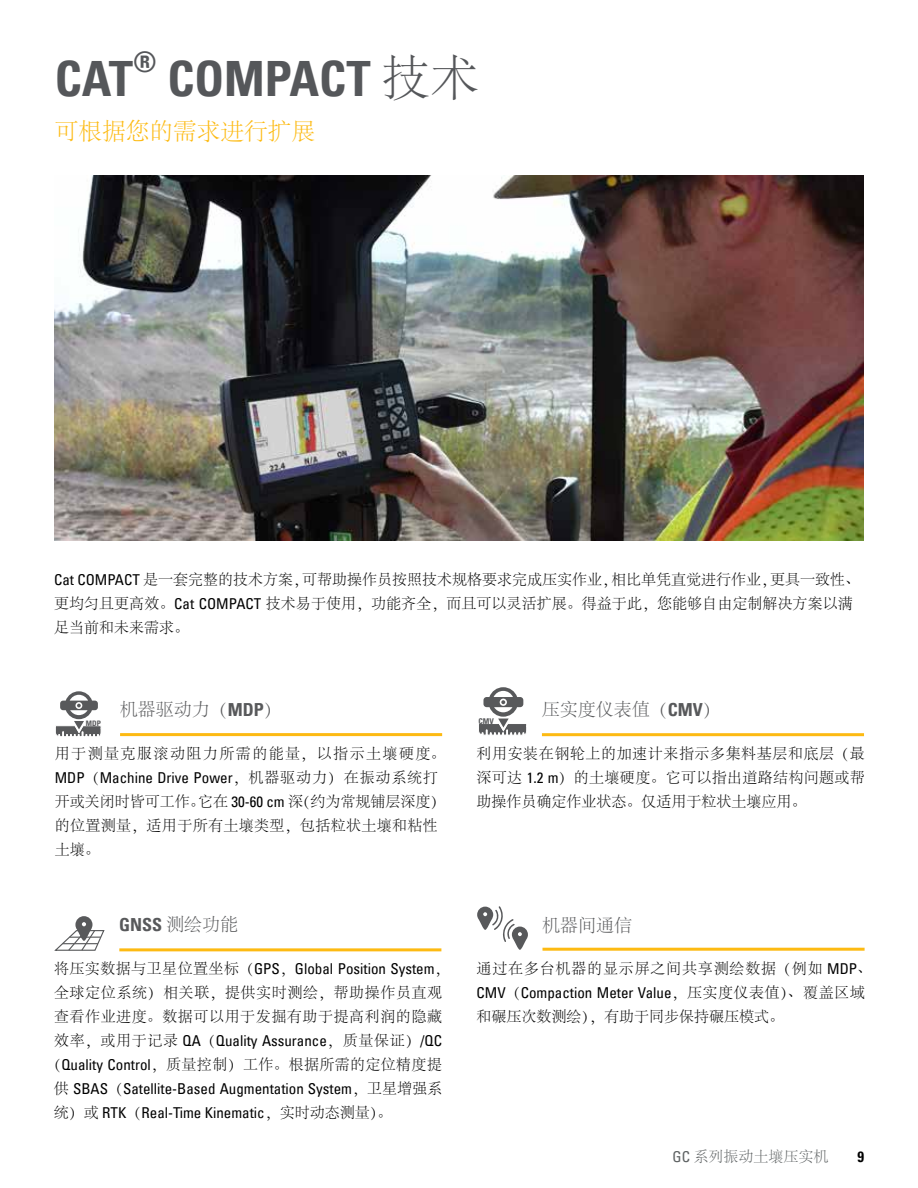
<style>
.page{position:relative;width:918px;height:1188px;background:#fff}
.page>*{position:absolute;margin:0;border:0;box-sizing:border-box;transform-origin:0 0}
.t1{font:700 condensed 48.75px "Univers LT";color:#55575a}
.t2{font:700 condensed 28.35px "Univers LT";color:#55575a}
.t3{font:300 23.7px "Adobe Song Std";color:#fdba12}
.t4{font:300 18px "Adobe Song Std";color:#58595b}
.t5{font:700 condensed 18px "Univers LT";color:#58595b}
.t6{font:condensed 15px/24px "Univers LT";color:#000}
.t7{font:300 15px/24px "Adobe Song Std";letter-spacing:.005em;color:#000;text-align:justify}
.t8{font:300 15px/24px "Adobe Song Std";letter-spacing:.025em;color:#000}
.t9{font:300 15px/24px "Adobe Song Std";letter-spacing:.04em;color:#000}
.t10{font:300 15px "Adobe Song Std";letter-spacing:.055em;color:#000}
.t11{font:300 15px "Adobe Song Std";letter-spacing:.1em;color:#000}
.t12{font:300 15px "Adobe Song Std";color:#5e6263}
.t13{font:700 condensed 15px "Univers LT";color:#000}
.t14{font:700 condensed 7.95px "Univers";color:#58595b}
.t15{font:700 condensed 7.5px "Univers";color:#58595b}
.s1{font-family:"Adobe Song Std";font-weight:300;font-stretch:normal}
.s2{font-family:"Univers LT";font-weight:400;font-stretch:condensed}
.s3{font-family:"Univers LT";font-weight:700;font-stretch:condensed}
</style>
<div class="page">
<img style="left:54px;top:176px;width:809px;height:365px">
<svg style="left:55px;top:691px;width:46px;height:46px"></svg>
<hr style="left:120px;top:733px;width:322px;height:3px;background:#fdba12">
<svg style="left:54px;top:916px;width:51px;height:35px"></svg>
<hr style="left:70px;top:937px;width:31px;height:1px;background:#58595b">
<hr style="left:63px;top:943px;width:35px;height:1px;background:#58595b">
<hr style="left:119px;top:948px;width:322px;height:3px;background:#fdba12">
<svg style="left:479px;top:687px;width:48px;height:48px"></svg>
<hr style="left:542px;top:733px;width:322px;height:3px;background:#fdba12">
<svg style="left:477px;top:906px;width:51px;height:44px"></svg>
<hr style="left:543px;top:948px;width:322px;height:3px;background:#fdba12">
<h1 class="t1" style="left:55px;top:49px;width:80px">CAT</h1>
<h2 class="t2" style="left:133px;top:45px;width:25px">®</h2>
<h1 class="t1" style="left:167px;top:49px;width:313px">COMPACT <span class="s1">技术</span></h1>
<h3 class="t3" style="left:55px;top:118px;width:262px">可根据您的需求进行扩展</h3>
<p class="t7" style="left:54px;top:568px;width:808px;text-align:left"><span class="s2">Cat COMPACT</span> 是一套完整的技术方案，可帮助操作员按照技术规格要求完成压实作业，相比单凭直觉进行作业，更具一致性、更均匀且更高效。<span class="s2">Cat COMPACT</span> 技术易于使用，功能齐全，而且可以灵活扩展。得益于此，您能够自由定制解决方案以满足当前和未来需求。</p>
<p class="t4" style="left:120px;top:700px;width:163px">机器驱动力（<span class="s3">MDP</span>）</p>
<p class="t11" style="left:55px;top:745px;width:392px">用于测量克服滚动阻力所需的能量，以指示土壤硬度。</p>
<p class="t6" style="left:55px;top:765px;width:385px">MDP<span class="s1">（</span>Machine Drive Power<span class="s1">，机器驱动力）在振动系统打</span></p>
<p class="t8" style="left:55px;top:790px;width:392px">开或关闭时皆可工作。它在 <span class="s2">30-60 cm</span> 深（约为常规铺层深度）的位置测量，适用于所有土壤类型，包括粒状土壤和粘性土壤。</p>
<p class="t15" style="left:86px;top:719px;width:17px">MDP</p>
<p class="t5" style="left:119px;top:914px;width:121px">GNSS <span class="s1">测绘功能</span></p>
<p class="t6" style="left:54px;top:957px;width:397px"><span class="s1">将压实数据与卫星位置坐标（</span>GPS<span class="s1">，</span>Global Position System<span class="s1">，</span></p>
<p class="t9" style="left:54px;top:981px;width:390px">全球定位系统）相关联，提供实时测绘，帮助操作员直观查看作业进度。数据可以用于发掘有助于提高利润的隐藏</p>
<p class="t6" style="left:54px;top:1029px;width:390px"><span class="s1">效率，或用于记录</span> QA<span class="s1">（</span>Quality Assurance<span class="s1">，质量保证）</span>/QC</p>
<p class="t8" style="left:46px;top:1053px;width:397px">（<span class="s2">Quality Control</span>，质量控制）工作。根据所需的定位精度提</p>
<p class="t6" style="left:54px;top:1077px;width:390px"><span class="s1">供</span> SBAS<span class="s1">（</span>Satellite-Based Augmentation System<span class="s1">，卫星增强系统）或</span> RTK<span class="s1">（</span>Real-Time Kinematic<span class="s1">，实时动态测量）。</span></p>
<p class="t4" style="left:542px;top:699px;width:181px">压实度仪表值（<span class="s3">CMV</span>）</p>
<p class="t7" style="left:477px;top:742px;width:390px">利用安装在钢轮上的加速计来指示多集料基层和底层（最深可达 <span class="s2">1.2 m</span>）的土壤硬度。它可以指出道路结构问题或帮助操作员确定作业状态。仅适用于粒状土壤应用。</p>
<p class="t14" style="left:479px;top:716px;width:17px">CMV</p>
<p class="t4" style="left:542px;top:916px;width:91px">机器间通信</p>
<p class="t10" style="left:477px;top:960px;width:397px">通过在多台机器的显示屏之间共享测绘数据（例如 <span class="s2">MDP</span>、</p>
<p class="t6" style="left:477px;top:980px;width:390px">CMV<span class="s1">（</span>Compaction Meter Value<span class="s1">，压实度仪表值）、覆盖区域</span></p>
<p class="t7" style="left:477px;top:1005px;width:309px">和碾压次数测绘），有助于同步保持碾压模式。</p>
<p class="t12" style="left:673px;top:1148px;width:157px"><span class="s2">GC</span> 系列振动土壤压实机</p>
<p class="t13" style="left:857px;top:1147px;width:8px">9</p>
</div>
